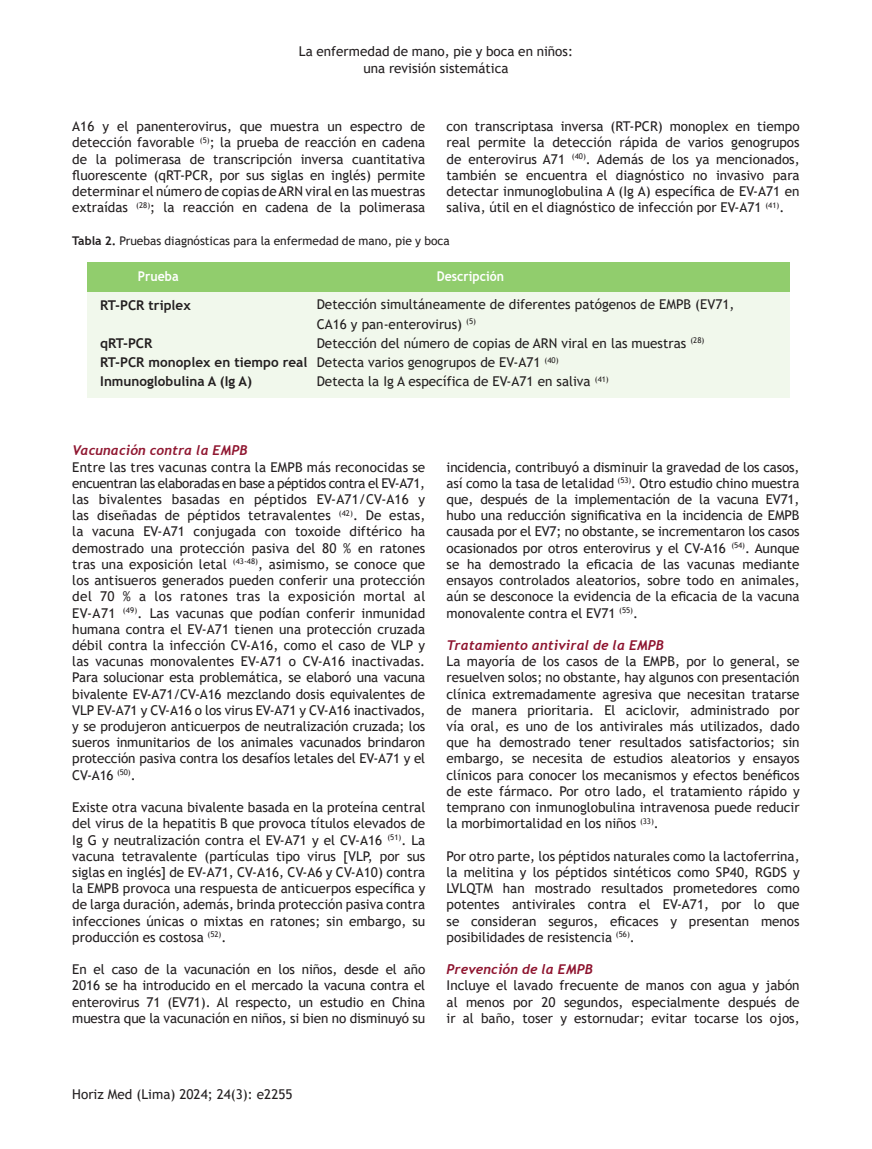
<style>
.page{position:relative;width:872px;height:1149px;background:#fff}
.page>*{position:absolute;margin:0;border:0;box-sizing:border-box;transform-origin:0 0}
.TEXTO_PRINCIPAL_HORIZONTE{font:13.5px/16.2px "Trebuchet MS";color:#231f20;text-align:justify}
.t1{font:700 13.5px/19.2px "Trebuchet MS";color:#231f20}
.ENCABEZADO_AUTOR{font:13.5px/16.2px "Trebuchet MS";color:#231f20;text-align:center}
.TEXTO_PRINCIPAL_HORIZONTE-2{font:13.5px "Trebuchet MS";letter-spacing:-.03em;color:#231f20}
.SUBTITULO_minusculas_cursivas{font:italic 700 13.5px "Trebuchet";letter-spacing:.01em;color:#8e142f}
.TEXTO_PRINCIPAL_HORIZONTE-3{font:italic 700 13.5px "Trebuchet";letter-spacing:.01em;color:#901731}
.t2{font:700 13.5px "Trebuchet MS";color:#fff;scale:.91 1}
.LEYENDAS_cuadros{font:12px "Trebuchet MS";color:#231f20}
.s1{font-weight:700}
</style>
<div class="page">
<div style="left:88px;top:262px;width:701px;height:135px;background:#f1f8ec"></div>
<div style="left:88px;top:262px;width:701px;height:29px;background:#91cd6d"></div>
<p class="ENCABEZADO_AUTOR" style="left:299px;top:43px;width:275px">La enfermedad de mano, pie y boca en niños: una revisión sistemática</p>
<p class="TEXTO_PRINCIPAL_HORIZONTE" style="left:72px;top:118px;width:354px">A16 y el panenterovirus, que muestra un espectro de detección favorable <sup>(5)</sup>; la prueba de reacción en cadena de la polimerasa de transcripción inversa cuantitativa fluorescente (qRT-PCR, por sus siglas en inglés) permite determinar el número de copias de ARN viral en las muestras extraídas <sup>(28)</sup>; la reacción en cadena de la polimerasa</p>
<p class="TEXTO_PRINCIPAL_HORIZONTE" style="left:446px;top:118px;width:354px">con transcriptasa inversa (RT-PCR) monoplex en tiempo real permite la detección rápida de varios genogrupos de enterovirus A71 <sup>(40)</sup>. Además de los ya mencionados, también se encuentra el diagnóstico no invasivo para detectar inmunoglobulina A (Ig A) específica de EV-A71 en saliva, útil en el diagnóstico de infección por EV-A71 <sup>(41)</sup>.</p>
<p class="LEYENDAS_cuadros" style="left:72px;top:233px;width:379px"><span class="s1">Tabla 2.</span> Pruebas diagnósticas para la enfermedad de mano, pie y boca</p>
<p class="t2" style="left:138px;top:268px;width:46px">Prueba</p>
<p class="t2" style="left:437px;top:268px;width:75px">Descripción</p>
<p class="t1" style="left:100px;top:295px;width:92px">RT-PCR triplex</p>
<p class="t1" style="left:100px;top:333px;width:209px">qRT-PCR<br>RT-PCR monoplex en tiempo real<br>Inmunoglobulina A (Ig A)</p>
<p class="TEXTO_PRINCIPAL_HORIZONTE" style="left:317px;top:295px;width:419px;line-height:19.2px;text-align:left">Detección simultáneamente de diferentes patógenos de EMPB (EV71, CA16 y pan-enterovirus) <sup>(5)<br></sup>Detección del número de copias de ARN viral en las muestras <sup>(28)<br></sup>Detecta varios genogrupos de EV-A71 <sup>(40)<br></sup>Detecta la Ig A específica de EV-A71 en saliva <sup>(41)</sup></p>
<p class="TEXTO_PRINCIPAL_HORIZONTE-3" style="left:72px;top:442px;width:177px">Vacunación contra la EMPB</p>
<p class="TEXTO_PRINCIPAL_HORIZONTE" style="left:72px;top:458px;width:354px">Entre las tres vacunas contra la EMPB más reconocidas se</p>
<p class="TEXTO_PRINCIPAL_HORIZONTE-2" style="left:72px;top:474px;width:354px">encuentran las elaboradas en base a péptidos contra el EV-A71,</p>
<p class="TEXTO_PRINCIPAL_HORIZONTE" style="left:72px;top:491px;width:354px">las bivalentes basadas en péptidos EV-A71/CV-A16 y las diseñadas de péptidos tetravalentes <sup>(42)</sup>. De estas, la vacuna EV-A71 conjugada con toxoide diftérico ha demostrado una protección pasiva del 80 % en ratones tras una exposición letal <sup>(43-48)</sup>, asimismo, se conoce que los antisueros generados pueden conferir una protección del 70 % a los ratones tras la exposición mortal al EV-A71 <sup>(49)</sup>. Las vacunas que podían conferir inmunidad humana contra el EV-A71 tienen una protección cruzada débil contra la infección CV-A16, como el caso de VLP y las vacunas monovalentes EV-A71 o CV-A16 inactivadas.<br>Para solucionar esta problemática, se elaboró una vacuna bivalente EV-A71/CV-A16 mezclando dosis equivalentes de VLP EV-A71 y CV-A16 o los virus EV-A71 y CV-A16 inactivados, y se produjeron anticuerpos de neutralización cruzada; los sueros inmunitarios de los animales vacunados brindaron protección pasiva contra los desafíos letales del EV-A71 y el CV-A16 <sup>(50)</sup>.</p>
<p class="TEXTO_PRINCIPAL_HORIZONTE" style="left:72px;top:798px;width:354px">Existe otra vacuna bivalente basada en la proteína central del virus de la hepatitis B que provoca títulos elevados de Ig G y neutralización contra el EV-A71 y el CV-A16 <sup>(51)</sup>. La vacuna tetravalente (partículas tipo virus [VLP, por sus siglas en inglés] de EV-A71, CV-A16, CV-A6 y CV-A10) contra la EMPB provoca una respuesta de anticuerpos específica y de larga duración, además, brinda protección pasiva contra infecciones únicas o mixtas en ratones; sin embargo, su producción es costosa <sup>(52)</sup>.</p>
<p class="TEXTO_PRINCIPAL_HORIZONTE" style="left:72px;top:960px;width:354px">En el caso de la vacunación en los niños, desde el año 2016 se ha introducido en el mercado la vacuna contra el enterovirus 71 (EV71). Al respecto, un estudio en China muestra que la vacunación en niños, si bien no disminuyó su</p>
<p class="TEXTO_PRINCIPAL_HORIZONTE" style="left:446px;top:458px;width:354px">incidencia, contribuyó a disminuir la gravedad de los casos, así como la tasa de letalidad <sup>(53)</sup>. Otro estudio chino muestra que, después de la implementación de la vacuna EV71, hubo una reducción significativa en la incidencia de EMPB causada por el EV7; no obstante, se incrementaron los casos ocasionados por otros enterovirus y el CV-A16 <sup>(54)</sup>. Aunque se ha demostrado la eficacia de las vacunas mediante ensayos controlados aleatorios, sobre todo en animales, aún se desconoce la evidencia de la eficacia de la vacuna monovalente contra el EV71 <sup>(55)</sup>.</p>
<p class="SUBTITULO_minusculas_cursivas" style="left:446px;top:636px;width:219px">Tratamiento antiviral de la EMPB</p>
<p class="TEXTO_PRINCIPAL_HORIZONTE" style="left:446px;top:653px;width:354px">La mayoría de los casos de la EMPB, por lo general, se resuelven solos; no obstante, hay algunos con presentación clínica extremadamente agresiva que necesitan tratarse de manera prioritaria. El aciclovir, administrado por vía oral, es uno de los antivirales más utilizados, dado que ha demostrado tener resultados satisfactorios; sin embargo, se necesita de estudios aleatorios y ensayos clínicos para conocer los mecanismos y efectos benéficos de este fármaco. Por otro lado, el tratamiento rápido y temprano con inmunoglobulina intravenosa puede reducir la morbimortalidad en los niños <sup>(33)</sup>.</p>
<p class="TEXTO_PRINCIPAL_HORIZONTE" style="left:446px;top:847px;width:354px">Por otro parte, los péptidos naturales como la lactoferrina, la melitina y los péptidos sintéticos como SP40, RGDS y LVLQTM han mostrado resultados prometedores como potentes antivirales contra el EV-A71, por lo que se consideran seguros, eficaces y presentan menos posibilidades de resistencia <sup>(56)</sup>.</p>
<p class="SUBTITULO_minusculas_cursivas" style="left:446px;top:960px;width:148px">Prevención de la EMPB</p>
<p class="TEXTO_PRINCIPAL_HORIZONTE" style="left:446px;top:977px;width:354px">Incluye el lavado frecuente de manos con agua y jabón al menos por 20 segundos, especialmente después de ir al baño, toser y estornudar; evitar tocarse los ojos,</p>
<p class="TEXTO_PRINCIPAL_HORIZONTE" style="left:72px;top:1085px;width:222px">Horiz Med (Lima) 2024; 24(3): e2255</p>
</div>
